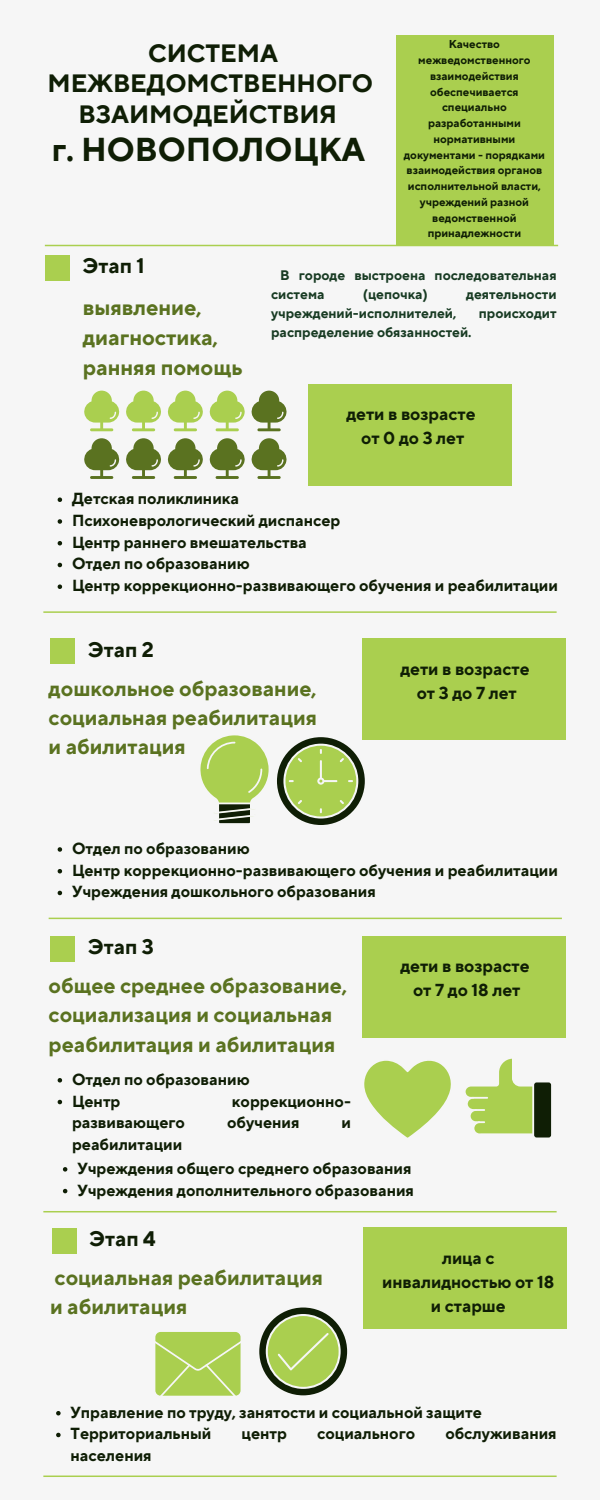
<style>
.page{position:relative;width:600px;height:1500px;background:#f6f6f6}
.page>*{position:absolute;margin:0;border:0;box-sizing:border-box;transform-origin:0 0}
.t1{font:700 33px "TT Norms Pro";color:#0f1e05}
.t2{font:700 25px/30.8px "TT Norms Pro";color:#0f1e05;text-align:center}
.t3{font:700 21.7px/30px "TT Norms Pro";color:#5a7220}
.t4{font:700 21.3px/29.4px "TT Norms Pro";color:#5a7220}
.t5{font:700 21px "TT Norms Pro";color:#0f1e05}
.t6{font:700 17.3px/24px "TT Norms Pro";color:#0f1e05;text-align:center}
.t7{font:700 17.3px "TT Norms Pro";letter-spacing:.105em;color:#0f1e05}
.t8{font:700 16px "TT Norms Pro";color:#0f1e05}
.t9{font:700 13.8px/19px "TT Norms Pro";color:#183b23}
.t10{font:700 11.4px/15.8px "TT Norms Pro";color:#0f1e05;text-align:center}
</style>
<div class="page">
<div style="left:396px;top:36px;width:157px;height:209px;background:#aacf4f"></div>
<div style="left:308px;top:384px;width:203px;height:101px;background:#aacf4f"></div>
<div style="left:45px;top:255px;width:25px;height:26px;background:#aacf4f"></div>
<hr style="left:45px;top:245px;width:513px;height:1px;background:#aacf4f">
<hr style="left:43px;top:611px;width:514px;height:2px;background:#aacf4f">
<hr style="left:43px;top:1476px;width:514px;height:1px;background:#aacf4f">
<svg style="left:84px;top:391px;width:202px;height:88px"></svg>
<hr style="left:49px;top:918px;width:513px;height:1px;background:#aacf4f">
<div style="left:50px;top:638px;width:25px;height:26px;background:#aacf4f"></div>
<div style="left:362px;top:638px;width:203px;height:102px;background:#aacf4f"></div>
<svg style="left:200px;top:735px;width:165px;height:90px"></svg>
<div style="left:50px;top:936px;width:25px;height:25px;background:#aacf4f"></div>
<div style="left:362px;top:936px;width:203px;height:101px;background:#aacf4f"></div>
<svg style="left:465px;top:1058px;width:87px;height:80px"></svg>
<svg style="left:364px;top:1060px;width:87px;height:78px"></svg>
<svg style="left:58px;top:497px;width:4px;height:5px"></svg>
<svg style="left:58px;top:519px;width:4px;height:5px"></svg>
<svg style="left:58px;top:541px;width:4px;height:4px"></svg>
<svg style="left:58px;top:563px;width:4px;height:4px"></svg>
<svg style="left:58px;top:584px;width:4px;height:5px"></svg>
<svg style="left:58px;top:847px;width:4px;height:5px"></svg>
<svg style="left:58px;top:869px;width:4px;height:4px"></svg>
<svg style="left:58px;top:891px;width:4px;height:4px"></svg>
<svg style="left:58px;top:1078px;width:4px;height:5px"></svg>
<svg style="left:58px;top:1100px;width:4px;height:4px"></svg>
<svg style="left:63px;top:1167px;width:4px;height:5px"></svg>
<svg style="left:63px;top:1189px;width:4px;height:4px"></svg>
<hr style="left:43px;top:1211px;width:514px;height:1px;background:#aacf4f">
<div style="left:52px;top:1228px;width:24px;height:25px;background:#aacf4f"></div>
<div style="left:364px;top:1228px;width:203px;height:101px;background:#aacf4f"></div>
<svg style="left:56px;top:1411px;width:5px;height:4px"></svg>
<svg style="left:56px;top:1433px;width:5px;height:4px"></svg>
<svg style="left:155px;top:1332px;width:86px;height:64px;background:#afd15b"></svg>
<svg style="left:259px;top:1307px;width:89px;height:89px"></svg>
<p class="t2" style="left:48px;top:38px;width:327px">СИСТЕМА<br>МЕЖВЕДОМСТВЕННОГО<br>ВЗАИМОДЕЙСТВИЯ</p>
<p class="t1" style="left:52px;top:130px;width:315px">г. НОВОПОЛОЦКА</p>
<p class="t10" style="left:404px;top:37px;width:143px">Качество межведомственного взаимодействия обеспечивается специально разработанными нормативными документами - порядками взаимодействия органов исполнительной власти, учреждений разной ведомственной принадлежности</p>
<p class="t5" style="left:83px;top:253px;width:63px">Этап 1</p>
<p class="t3" style="left:83px;top:293px;width:161px">выявление, диагностика, ранняя помощь</p>
<p class="t9" style="left:271px;top:266px;width:287px;text-indent:9px">В городе выстроена последовательная система</p>
<p class="t9" style="left:363px;top:285px;width:66px">(цепочка)</p>
<p class="t9" style="left:466px;top:285px;width:92px">деятельности</p>
<p class="t9" style="left:271px;top:304px;width:187px">учреждений-исполнителей,</p>
<p class="t9" style="left:479px;top:304px;width:79px">происходит</p>
<p class="t9" style="left:271px;top:323px;width:202px">распределение обязанностей.</p>
<p class="t6" style="left:346px;top:403px;width:131px">дети в возрасте</p>
<p class="t7" style="left:361px;top:428px;width:105px">от0до3лет</p>
<p class="t8" style="left:72px;top:489px;width:169px">Детская поликлиника</p>
<p class="t8" style="left:72px;top:511px;width:270px">Психоневрологический диспансер</p>
<p class="t8" style="left:72px;top:533px;width:236px">Центр раннего вмешательства</p>
<p class="t8" style="left:72px;top:554px;width:179px">Отдел по образованию</p>
<p class="t8" style="left:72px;top:576px;width:487px">Центр коррекционно-развивающего обучения и реабилитации</p>
<p class="t5" style="left:88px;top:637px;width:67px">Этап 2</p>
<p class="t6" style="left:400px;top:657px;width:131px">дети в возрасте</p>
<p class="t4" style="left:49px;top:674px;width:269px">дошкольное образование,</p>
<p class="t7" style="left:417px;top:682px;width:102px">от3до7лет</p>
<p class="t4" style="left:49px;top:704px;width:270px">социальная реабилитация и абилитация</p>
<p class="t8" style="left:72px;top:839px;width:179px">Отдел по образованию</p>
<p class="t8" style="left:72px;top:861px;width:487px">Центр коррекционно-развивающего обучения и реабилитации</p>
<p class="t8" style="left:72px;top:882px;width:305px">Учреждения дошкольного образования</p>
<p class="t5" style="left:88px;top:934px;width:67px">Этап 3</p>
<p class="t6" style="left:400px;top:955px;width:131px">дети в возрасте</p>
<p class="t4" style="left:49px;top:972px;width:300px">общее среднее образование,</p>
<p class="t6" style="left:413px;top:979px;width:109px">от 7 до 18 лет</p>
<p class="t4" style="left:49px;top:1001px;width:288px">социализация и социальная реабилитация и абилитация</p>
<p class="t8" style="left:72px;top:1070px;width:179px">Отдел по образованию</p>
<p class="t8" style="left:72px;top:1091px;width:50px">Центр</p>
<p class="t8" style="left:232px;top:1091px;width:121px">коррекционно-</p>
<p class="t8" style="left:72px;top:1113px;width:114px">развивающего</p>
<p class="t8" style="left:227px;top:1113px;width:74px">обучения</p>
<p class="t8" style="left:342px;top:1113px;width:11px">и</p>
<p class="t8" style="left:72px;top:1135px;width:112px">реабилитации</p>
<p class="t8" style="left:77px;top:1159px;width:336px">Учреждения общего среднего образования</p>
<p class="t8" style="left:77px;top:1180px;width:338px">Учреждения дополнительного образования</p>
<p class="t5" style="left:90px;top:1226px;width:68px">Этап 4</p>
<p class="t6" style="left:382px;top:1247px;width:174px">лица с инвалидностью от 18 и старше</p>
<p class="t4" style="left:50px;top:1264px;width:274px">социальная реабилитация и абилитация</p>
<p class="t8" style="left:71px;top:1403px;width:413px">Управление по труду, занятости и социальной защите</p>
<p class="t8" style="left:71px;top:1424px;width:142px">Территориальный</p>
<p class="t8" style="left:242px;top:1424px;width:47px">центр</p>
<p class="t8" style="left:317px;top:1424px;width:100px">социального</p>
<p class="t8" style="left:445px;top:1424px;width:113px">обслуживания</p>
<p class="t8" style="left:71px;top:1446px;width:83px">населения</p>
</div>
